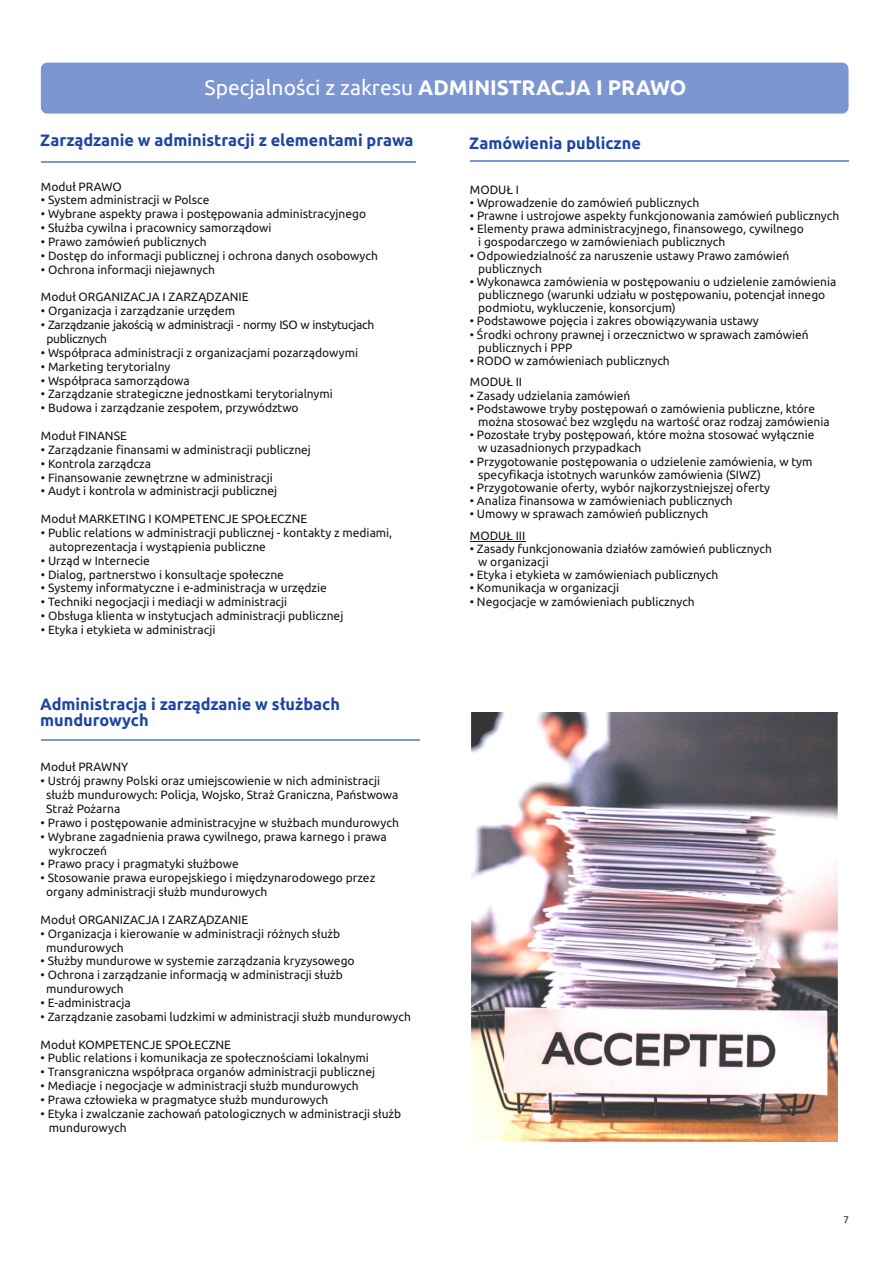
<style>
.page{position:relative;width:893px;height:1263px;background:#fff}
.page>*{position:absolute;margin:0;border:0;box-sizing:border-box;transform-origin:0 0}
.t1{font:21px "Ubuntu";color:#fff}
.t2{font:700 16.5px/15.8px "Ubuntu";color:#1e46a1}
.t3{font:12px/13.2px "Ubuntu";color:#151616}
.t4{font:12px/13.8px "Ubuntu";letter-spacing:-.025em;color:#151616}
.t5{font:10.5px "Calibri";color:#151616}
.s1{font-weight:700}
</style>
<div class="page">
<hr style="left:42px;top:161px;width:374px;height:1px;background:#7b96d1">
<hr style="left:470px;top:161px;width:378px;height:1px;background:#7b96d1">
<div style="left:41px;top:63px;width:807px;height:51px;background:#7b96d1;border-radius:6px"></div>
<hr style="left:470px;top:541px;width:55px;height:1px;background:#151616">
<hr style="left:42px;top:739px;width:378px;height:1px;background:#7b96d1">
<img style="left:472px;top:712px;width:365px;height:429px">
<h1 class="t1" style="left:205px;top:78px;width:483px">Specjalności z zakresu <span class="s1">ADMINISTRACJA I PRAWO</span></h1>
<h2 class="t2" style="left:40px;top:133px;width:375px">Zarządzanie w administracji z elementami prawa</h2>
<p class="t3" style="left:41px;top:180px;width:82px">Moduł PRAWO</p>
<p class="t3" style="left:41px;top:194px;width:170px">• System administracji w Polsce</p>
<p class="t3" style="left:41px;top:208px;width:327px">• Wybrane aspekty prawa i postępowania administracyjnego</p>
<p class="t3" style="left:41px;top:222px;width:232px">• Służba cywilna i pracownicy samorządowi</p>
<p class="t3" style="left:41px;top:236px;width:167px">• Prawo zamówień publicznych</p>
<p class="t3" style="left:41px;top:250px;width:339px">• Dostęp do informacji publicznej i ochrona danych osobowych</p>
<p class="t3" style="left:41px;top:264px;width:175px">• Ochrona informacji niejawnych</p>
<p class="t3" style="left:41px;top:291px;width:209px">Moduł ORGANIZACJA I ZARZĄDZANIE</p>
<p class="t3" style="left:41px;top:305px;width:196px">• Organizacja i zarządzanie urzędem</p>
<p class="t4" style="left:46px;top:319px;width:329px;text-indent:-6px">• Zarządzanie jakością w administracji - normy ISO w instytucjach publicznych</p>
<p class="t3" style="left:41px;top:347px;width:319px">• Współpraca administracji z organizacjami pozarządowymi</p>
<p class="t3" style="left:41px;top:361px;width:131px">• Marketing terytorialny</p>
<p class="t3" style="left:41px;top:374px;width:150px">• Współpraca samorządowa</p>
<p class="t3" style="left:41px;top:388px;width:294px">• Zarządzanie strategiczne jednostkami terytorialnymi</p>
<p class="t3" style="left:41px;top:402px;width:259px">• Budowa i zarządzanie zespołem, przywództwo</p>
<p class="t3" style="left:41px;top:430px;width:88px">Moduł FINANSE</p>
<p class="t3" style="left:41px;top:444px;width:272px">• Zarządzanie finansami w administracji publicznej</p>
<p class="t3" style="left:41px;top:458px;width:112px">• Kontrola zarządcza</p>
<p class="t3" style="left:41px;top:471px;width:233px">• Finansowanie zewnętrzne w administracji</p>
<p class="t3" style="left:41px;top:485px;width:238px">• Audyt i kontrola w administracji publicznej</p>
<p class="t3" style="left:41px;top:513px;width:268px">Moduł MARKETING I KOMPETENCJE SPOŁECZNE</p>
<p class="t3" style="left:49px;top:527px;width:345px;line-height:13.8px;text-indent:-8px">• Public relations w administracji publicznej - kontakty z mediami, autoprezentacja i wystąpienia publiczne</p>
<p class="t3" style="left:41px;top:555px;width:110px">• Urząd w Internecie</p>
<p class="t3" style="left:41px;top:568px;width:245px">• Dialog, partnerstwo i konsultacje społeczne</p>
<p class="t3" style="left:41px;top:582px;width:287px">• Systemy informatyczne i e-administracja w urzędzie</p>
<p class="t3" style="left:41px;top:596px;width:248px">• Techniki negocjacji i mediacji w administracji</p>
<p class="t3" style="left:41px;top:610px;width:304px">• Obsługa klienta w instytucjach administracji publicznej</p>
<p class="t3" style="left:41px;top:624px;width:176px">• Etyka i etykieta w administracji</p>
<h2 class="t2" style="left:40px;top:697px;width:301px">Administracja i zarządzanie w służbach mundurowych</h2>
<p class="t3" style="left:41px;top:761px;width:89px">Moduł PRAWNY</p>
<p class="t3" style="left:46px;top:775px;width:354px;line-height:13.8px;text-indent:-6px">• Ustrój prawny Polski oraz umiejscowienie w nich administracji służb mundurowych: Policja, Wojsko, Straż Graniczna, Państwowa<br>Straż Pożarna</p>
<p class="t3" style="left:41px;top:817px;width:360px">• Prawo i postępowanie administracyjne w służbach mundurowych</p>
<p class="t3" style="left:49px;top:830px;width:339px;line-height:13.8px;text-indent:-8px">• Wybrane zagadnienia prawa cywilnego, prawa karnego i prawa wykroczeń</p>
<p class="t3" style="left:41px;top:858px;width:200px">• Prawo pracy i pragmatyki służbowe</p>
<p class="t3" style="left:46px;top:872px;width:331px;line-height:13.8px;text-indent:-6px">• Stosowanie prawa europejskiego i międzynarodowego przez organy administracji służb mundurowych</p>
<p class="t3" style="left:41px;top:914px;width:209px">Moduł ORGANIZACJA I ZARZĄDZANIE</p>
<p class="t3" style="left:46px;top:927px;width:296px;line-height:13.8px;text-indent:-6px">• Organizacja i kierowanie w administracji różnych służb mundurowych</p>
<p class="t3" style="left:41px;top:955px;width:316px">• Służby mundurowe w systemie zarządzania kryzysowego</p>
<p class="t3" style="left:46px;top:969px;width:298px;line-height:13.8px;text-indent:-6px">• Ochrona i zarządzanie informacją w administracji służb mundurowych</p>
<p class="t3" style="left:41px;top:997px;width:92px">• E-administracja</p>
<p class="t3" style="left:41px;top:1011px;width:372px">• Zarządzanie zasobami ludzkimi w administracji służb mundurowych</p>
<p class="t3" style="left:41px;top:1038px;width:192px">Moduł KOMPETENCJE SPOŁECZNE</p>
<p class="t3" style="left:41px;top:1052px;width:330px">• Public relations i komunikacja ze społecznościami lokalnymi</p>
<p class="t3" style="left:41px;top:1066px;width:336px">• Transgraniczna współpraca organów administracji publicznej</p>
<p class="t3" style="left:41px;top:1080px;width:320px">• Mediacje i negocjacje w administracji służb mundurowych</p>
<p class="t3" style="left:41px;top:1094px;width:289px">• Prawa człowieka w pragmatyce służb mundurowych</p>
<p class="t3" style="left:49px;top:1107px;width:354px;line-height:13.8px;text-indent:-8px">• Etyka i zwalczanie zachowań patologicznych w administracji służb mundurowych</p>
<h2 class="t2" style="left:469px;top:136px;width:173px">Zamówienia publiczne</h2>
<p class="t3" style="left:470px;top:183px;width:51px">MODUŁ I</p>
<p class="t3" style="left:470px;top:197px;width:231px">• Wprowadzenie do zamówień publicznych</p>
<p class="t3" style="left:470px;top:210px;width:371px">• Prawne i ustrojowe aspekty funkcjonowania zamówień publicznych</p>
<p class="t3" style="left:478px;top:223px;width:327px;text-indent:-8px">• Elementy prawa administracyjnego, finansowego, cywilnego i gospodarczego w zamówieniach publicznych</p>
<p class="t3" style="left:478px;top:249px;width:313px;text-indent:-8px">• Odpowiedzialność za naruszenie ustawy Prawo zamówień publicznych</p>
<p class="t3" style="left:478px;top:276px;width:360px;text-indent:-8px">• Wykonawca zamówienia w postępowaniu o udzielenie zamówienia publicznego (warunki udziału w postępowaniu, potencjał innego podmiotu, wykluczenie, konsorcjum)</p>
<p class="t3" style="left:470px;top:315px;width:291px">• Podstawowe pojęcia i zakres obowiązywania ustawy</p>
<p class="t3" style="left:478px;top:328px;width:332px;text-indent:-8px">• Środki ochrony prawnej i orzecznictwo w sprawach zamówień publicznych i PPP</p>
<p class="t3" style="left:470px;top:351px;width:201px;line-height:21.5px">• RODO w zamówieniach publicznych<br>MODUŁ II</p>
<p class="t3" style="left:470px;top:389px;width:162px">• Zasady udzielania zamówień</p>
<p class="t3" style="left:478px;top:403px;width:353px;text-indent:-8px">• Podstawowe tryby postępowań o zamówienia publiczne, które można stosować bez względu na wartość oraz rodzaj zamówienia</p>
<p class="t3" style="left:478px;top:429px;width:338px;text-indent:-8px">• Pozostałe tryby postępowań, które można stosować wyłącznie w uzasadnionych przypadkach</p>
<p class="t3" style="left:478px;top:455px;width:336px;text-indent:-8px">• Przygotowanie postępowania o udzielenie zamówienia, w tym specyfikacja istotnych warunków zamówienia (SIWZ)</p>
<p class="t3" style="left:470px;top:482px;width:302px">• Przygotowanie oferty, wybór najkorzystniejszej oferty</p>
<p class="t3" style="left:470px;top:495px;width:264px">• Analiza finansowa w zamówieniach publicznych</p>
<p class="t3" style="left:470px;top:504px;width:240px;line-height:21.5px">• Umowy w sprawach zamówień publicznych<br>MODUŁ III</p>
<p class="t3" style="left:478px;top:543px;width:295px;text-indent:-8px">• Zasady funkcjonowania działów zamówień publicznych w organizacji</p>
<p class="t3" style="left:470px;top:569px;width:250px">• Etyka i etykieta w zamówieniach publicznych</p>
<p class="t3" style="left:470px;top:582px;width:151px">• Komunikacja w organizacji</p>
<p class="t3" style="left:470px;top:595px;width:226px">• Negocjacje w zamówieniach publicznych</p>
<p class="t5" style="left:844px;top:1215px;width:7px">7</p>
</div>
